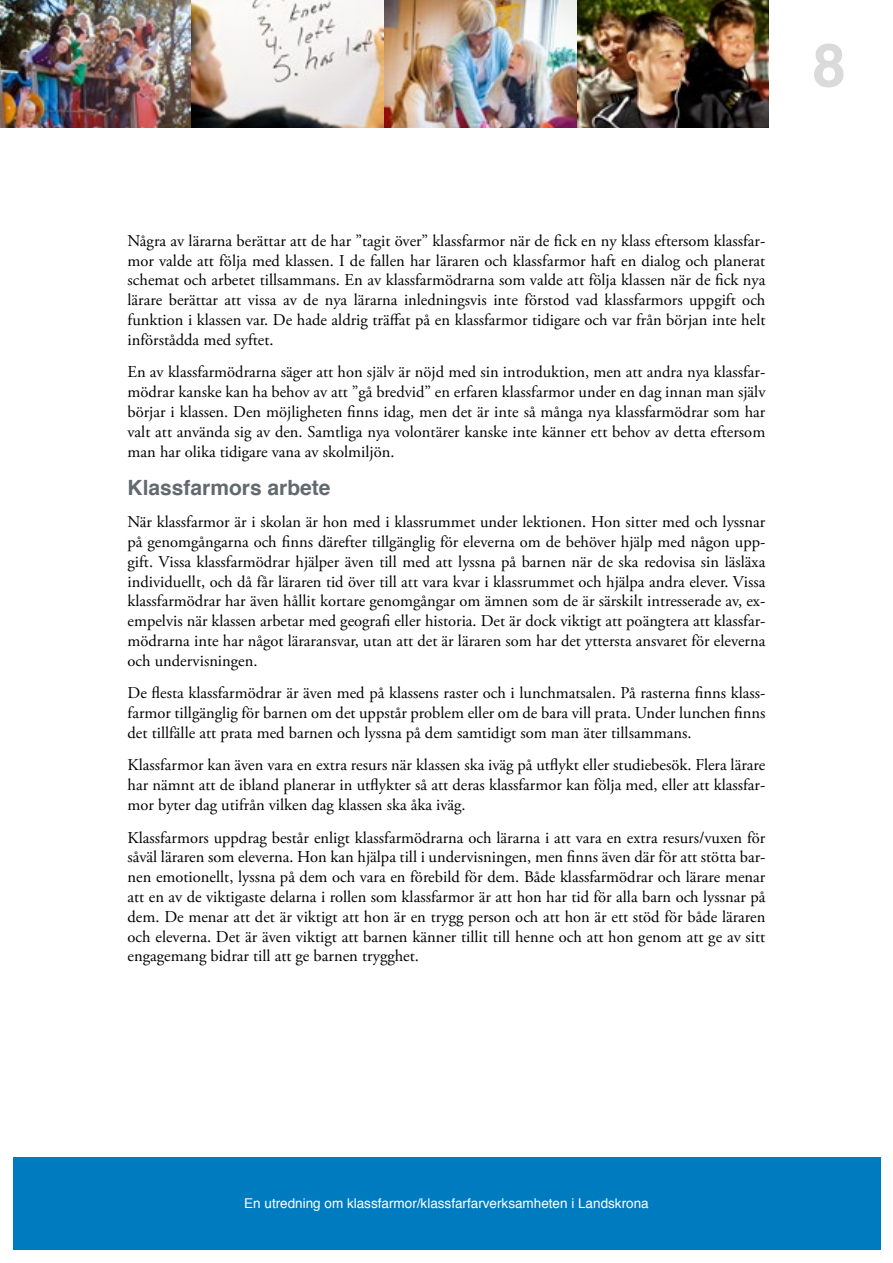
<style>
.page{position:relative;width:893px;height:1263px;background:#fff}
.page>*{position:absolute;margin:0;border:0;box-sizing:border-box;transform-origin:0 0}
.t1{font:700 60px "Helvetica";color:#dadada}
.t2{font:700 21px "Helvetica";color:#626a6e}
.t3{font:16.5px/19.8px "Adobe Garamond Pro";color:#000;text-align:justify}
.t4{font:13.5px "Helvetica";color:#fff}
</style>
<div class="page">
<div style="left:13px;top:1157px;width:867px;height:93px;background:#007bc0"></div>
<img style="left:0;top:0;width:769px;height:128px">
<h1 class="t1" style="left:812px;top:17px;width:35px">8</h1>
<p class="t3" style="left:128px;top:231px;width:639px">Några av lärarna berättar att de har ”tagit över” klassfarmor när de fick en ny klass eftersom klassfar&shy;mor valde att följa med klassen. I de fallen har läraren och klassfarmor haft en dialog och planerat schemat och arbetet tillsammans. En av klassfarmödrarna som valde att följa klassen när de fick nya lärare berättar att vissa av de nya lärarna inledningsvis inte förstod vad klassfarmors uppgift och funktion i klassen var. De hade aldrig träffat på en klassfarmor tidigare och var från början inte helt införstådda med syftet.</p>
<p class="t3" style="left:128px;top:363px;width:639px">En av klassfarmödrarna säger att hon själv är nöjd med sin introduktion, men att andra nya klassfar&shy;mödrar kanske kan ha behov av att ”gå bredvid” en erfaren klassfarmor under en dag innan man själv börjar i klassen. Den möjligheten finns idag, men det är inte så många nya klassfarmödrar som har valt att använda sig av den. Samtliga nya volontärer kanske inte känner ett behov av detta eftersom man har olika tidigare vana av skolmiljön.</p>
<p class="t2" style="left:128px;top:470px;width:205px">Klassfarmors arbete</p>
<p class="t3" style="left:128px;top:513px;width:639px">När klassfarmor är i skolan är hon med i klassrummet under lektionen. Hon sitter med och lyssnar på genomgångarna och finns därefter tillgänglig för eleverna om de behöver hjälp med någon upp&shy;gift. Vissa klassfarmödrar hjälper även till med att lyssna på barnen när de ska redovisa sin läsläxa individuellt, och då får läraren tid över till att vara kvar i klassrummet och hjälpa andra elever. Vissa klassfarmödrar har även hållit kortare genomgångar om ämnen som de är särskilt intresserade av, ex&shy;empelvis när klassen arbetar med geografi eller historia. Det är dock viktigt att poängtera att klassfar&shy;mödrarna inte har något läraransvar, utan att det är läraren som har det yttersta ansvaret för eleverna och undervisningen.</p>
<p class="t3" style="left:128px;top:684px;width:639px">De flesta klassfarmödrar är även med på klassens raster och i lunchmatsalen. På rasterna finns klass&shy;farmor tillgänglig för barnen om det uppstår problem eller om de bara vill prata. Under lunchen finns det tillfälle att prata med barnen och lyssna på dem samtidigt som man äter tillsammans.</p>
<p class="t3" style="left:128px;top:756px;width:639px">Klassfarmor kan även vara en extra resurs när klassen ska iväg på utflykt eller studiebesök. Flera lärare har nämnt att de ibland planerar in utflykter så att deras klassfarmor kan följa med, eller att klassfar&shy;mor byter dag utifrån vilken dag klassen ska åka iväg.</p>
<p class="t3" style="left:128px;top:828px;width:639px">Klassfarmors uppdrag består enligt klassfarmödrarna och lärarna i att vara en extra resurs/vuxen för såväl läraren som eleverna. Hon kan hjälpa till i undervisningen, men finns även där för att stötta bar&shy;nen emotionellt, lyssna på dem och vara en förebild för dem. Både klassfarmödrar och lärare menar att en av de viktigaste delarna i rollen som klassfarmor är att hon har tid för alla barn och lyssnar på dem. De menar att det är viktigt att hon är en trygg person och att hon är ett stöd för både läraren och eleverna. Det är även viktigt att barnen känner tillit till henne och att hon genom att ge av sitt engagemang bidrar till att ge barnen trygghet.</p>
<p class="t4" style="left:244px;top:1193px;width:406px">En utredning om klassfarmor/klassfarfarverksamheten i Landskrona</p>
</div>
